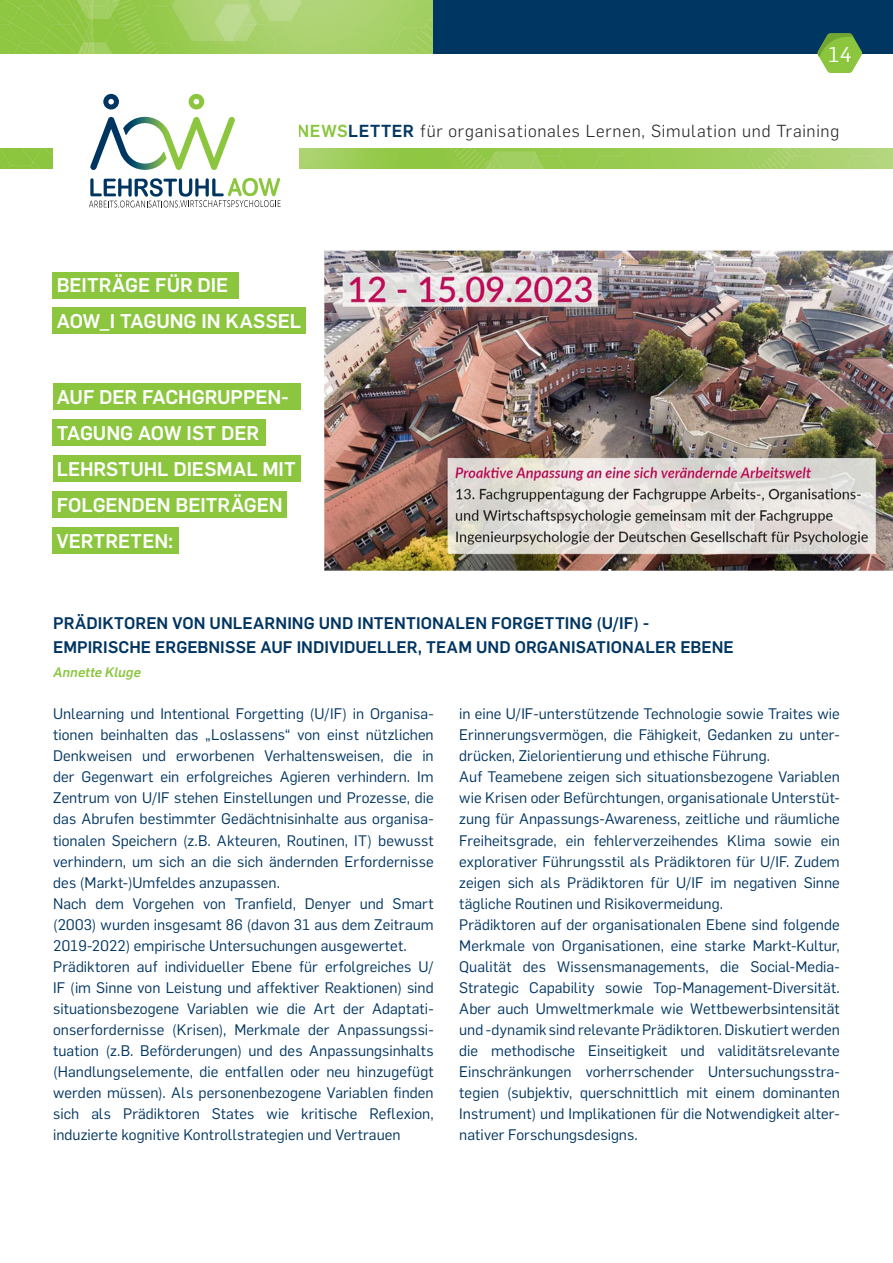
<style>
.page{position:relative;width:893px;height:1263px;background:#fff}
.page>*{position:absolute;margin:0;border:0;box-sizing:border-box;transform-origin:0 0}
.t1{font:21px "Rub Flama";color:#fff}
.t2{font:700 19.5px/36px "Rub Flama";letter-spacing:-.005em;color:#fff}
.t3{font:300 17.1px "Rub Flama";letter-spacing:.045em;color:#231f20}
.t4{font:700 16.5px "Rub Flama";color:#003562}
.t5{font:15px/21px "Rub Flama";letter-spacing:.005em;color:#003562;text-align:justify}
.t6{font:italic 700 13.5px "Rub Flama";letter-spacing:.01em;color:#8bc63e}
.s1{font-weight:700;color:#8bc63e}
.s2{font-weight:700;color:#003762}
</style>
<div class="page">
<img style="left:0;top:148px;width:893px;height:21px">
<img style="left:0;top:0;width:434px;height:53px">
<div style="left:53px;top:91px;width:245px;height:126px;background:#fff"></div>
<svg style="left:89px;top:178px;width:192px;height:29px"></svg>
<svg style="left:90px;top:94px;width:145px;height:76px"></svg>
<div style="left:434px;top:0;width:459px;height:53px;background:#003762"></div>
<svg style="left:817px;top:33px;width:45px;height:40px"></svg>
<img style="left:324px;top:251px;width:569px;height:320px">
<div style="left:53px;top:383px;width:247px;height:26px;background:#8bc63e"></div>
<div style="left:53px;top:419px;width:213px;height:26px;background:#8bc63e"></div>
<div style="left:53px;top:455px;width:247px;height:26px;background:#8bc63e"></div>
<div style="left:53px;top:491px;width:234px;height:26px;background:#8bc63e"></div>
<div style="left:53px;top:527px;width:126px;height:26px;background:#8bc63e"></div>
<div style="left:53px;top:273px;width:186px;height:26px;background:#8bc63e"></div>
<div style="left:53px;top:307px;width:253px;height:26px;background:#8bc63e"></div>
<p class="t1" style="left:828px;top:40px;width:25px">14</p>
<p class="t3" style="left:297px;top:119px;width:544px"><span class="s1">NEWS</span><span class="s2">LETTER</span> für organisationales Lernen, Simulation und Training</p>
<p class="t2" style="left:57px;top:265px;width:173px">BEITRÄGE FÜR DIE</p>
<p class="t2" style="left:57px;top:301px;width:246px">AOW_I TAGUNG IN KASSEL</p>
<p class="t2" style="left:57px;top:377px;width:233px">AUF DER FACHGRUPPEN-</p>
<p class="t2" style="left:57px;top:413px;width:240px">TAGUNG AOW IST DER<br>LEHRSTUHL DIESMAL MIT<br>FOLGENDEN BEITRÄGEN<br>VERTRETEN:</p>
<p class="t4" style="left:53px;top:612px;width:597px">PRÄDIKTOREN VON UNLEARNING UND INTENTIONALEN FORGETTING (U/IF) -</p>
<p class="t4" style="left:53px;top:636px;width:682px">EMPIRISCHE ERGEBNISSE AUF INDIVIDUELLER, TEAM UND ORGANISATIONALER EBENE</p>
<p class="t6" style="left:53px;top:663px;width:89px">Annette Kluge</p>
<p class="t5" style="left:53px;top:703px;width:382px">Unlearning und Intentional Forgetting (U/IF) in Organisa&shy;tionen beinhalten das „Loslassens“ von einst nützlichen Denkweisen und erworbenen Verhaltensweisen, die in der Gegenwart ein erfolgreiches Agieren verhindern. Im Zentrum von U/IF stehen Einstellungen und Prozesse, die das Abrufen bestimmter Gedächtnisinhalte aus organisa&shy;tionalen Speichern (z.B. Akteuren, Routinen, IT) bewusst verhindern, um sich an die sich ändernden Erfordernisse des (Markt-)Umfeldes anzupassen.</p>
<p class="t5" style="left:53px;top:892px;width:382px">Nach dem Vorgehen von Tranfield, Denyer und Smart (2003) wurden insgesamt 86 (davon 31 aus dem Zeitraum 2019-2022) empirische Untersuchungen ausgewertet.</p>
<p class="t5" style="left:53px;top:955px;width:382px">Prädiktoren auf individueller Ebene für erfolgreiches U/ IF (im Sinne von Leistung und affektiver Reaktionen) sind situationsbezogene Variablen wie die Art der Adaptati&shy;onserfordernisse (Krisen), Merkmale der Anpassungssi&shy;tuation (z.B. Beförderungen) und des Anpassungsinhalts (Handlungselemente, die entfallen oder neu hinzugefügt werden müssen). Als personenbezogene Variablen finden sich als Prädiktoren States wie kritische Reflexion, induzierte kognitive Kontrollstrategien und Vertrauen</p>
<p class="t5" style="left:459px;top:703px;width:382px">in eine U/IF-unterstützende Technologie sowie Traites wie Erinnerungsvermögen, die Fähigkeit, Gedanken zu unter&shy;drücken, Zielorientierung und ethische Führung.</p>
<p class="t5" style="left:459px;top:766px;width:382px">Auf Teamebene zeigen sich situationsbezogene Variablen wie Krisen oder Befürchtungen, organisationale Unterstüt&shy;zung für Anpassungs-Awareness, zeitliche und räumliche Freiheitsgrade, ein fehlerverzeihendes Klima sowie ein explorativer Führungsstil als Prädiktoren für U/IF. Zudem zeigen sich als Prädiktoren für U/IF im negativen Sinne tägliche Routinen und Risikovermeidung.</p>
<p class="t5" style="left:459px;top:913px;width:382px">Prädiktoren auf der organisationalen Ebene sind folgende Merkmale von Organisationen, eine starke Markt-Kultur, Qualität des Wissensmanagements, die Social-Media-Strategic Capability sowie Top-Management-Diversität.<br>Aber auch Umweltmerkmale wie Wettbewerbsintensität und -dynamik sind relevante Prädiktoren. Diskutiert werden die methodische Einseitigkeit und validitätsrelevante Einschränkungen vorherrschender Untersuchungsstra&shy;tegien (subjektiv, querschnittlich mit einem dominanten Instrument) und Implikationen für die Notwendigkeit alter&shy;nativer Forschungsdesigns.</p>
</div>
